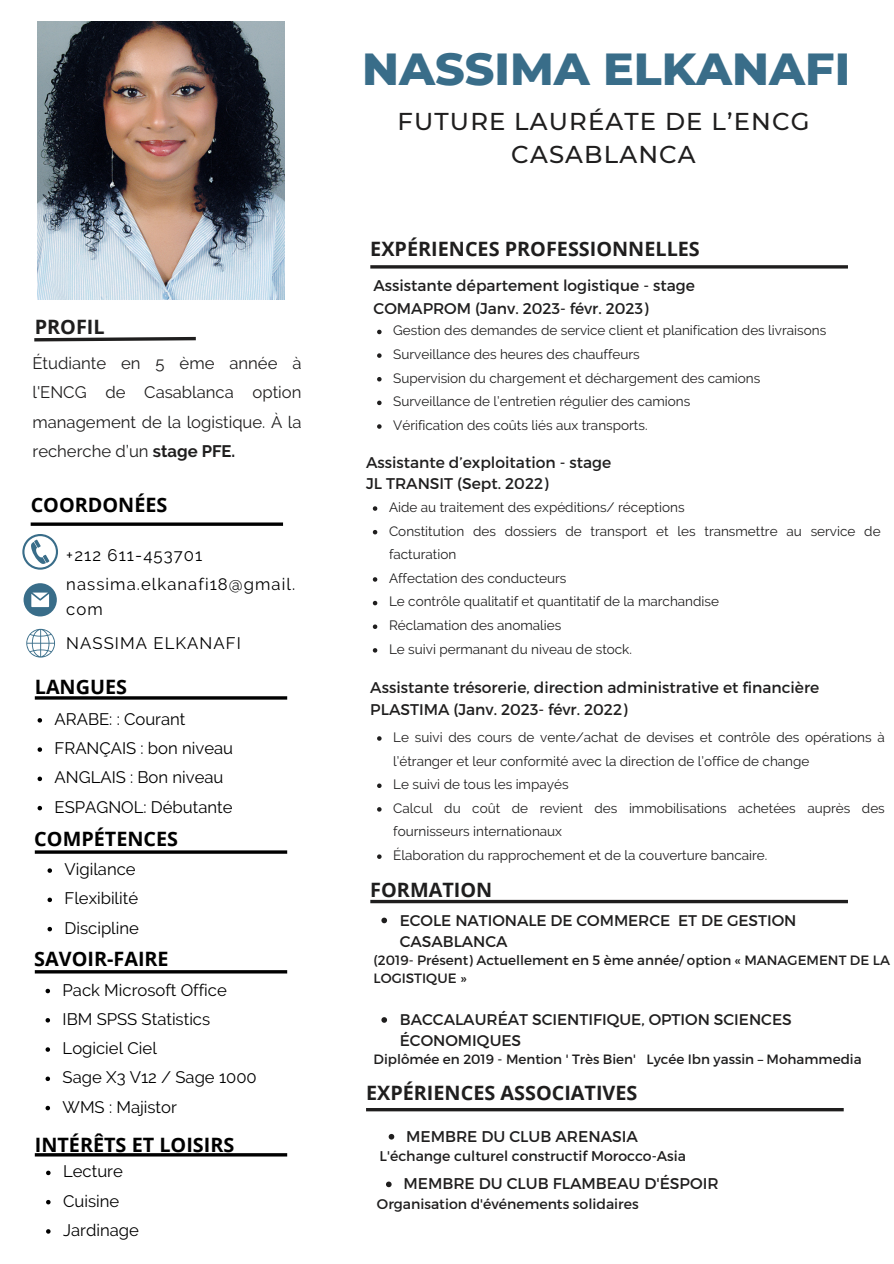
<style>
.page{position:relative;width:894px;height:1264px;background:#fff}
.page>*{position:absolute;margin:0;border:0;box-sizing:border-box;transform-origin:0 0}
.t1{font:800 45.75px "Montserrat";color:#396d89}
.t2{font:500 24.3px/33.8px "Montserrat";letter-spacing:.045em;color:#1f1e1e;text-align:center}
.t3{font:700 19.8px "Open Sans";color:#1f1e1e}
.t4{font:700 19.8px "Open Sans";color:#000}
.t5{font:16.8px "Raleway";letter-spacing:.065em;color:#000}
.t6{font:16.65px "Raleway";color:#000}
.t7{font:16.65px/29.2px "Raleway";color:#1f1e1e;text-align:justify}
.t8{font:16.65px/24.8px "Raleway";letter-spacing:.065em;color:#000}
.t9{font:15.6px "Montserrat";color:#1f1e1e}
.t10{font:15.45px/21.3px "Montserrat";color:#1f1e1e}
.t11{font:14.1px "Montserrat";color:#1f1e1e}
.t12{font:13.5px/23.7px "Raleway";color:#1f1e1e}
.t13{font:13.5px/18px "Montserrat";color:#1f1e1e}
.s1{font-weight:700}
</style>
<div class="page">
<svg style="left:34px;top:336px;width:162px;height:6px"></svg>
<hr style="left:370px;top:265px;width:477px;height:3px;background:#1f1e1e">
<hr style="left:35px;top:696px;width:252px;height:3px;background:#000">
<svg style="left:31px;top:522px;width:252px;height:4px"></svg>
<hr style="left:35px;top:850px;width:252px;height:3px;background:#000">
<svg style="left:366px;top:1108px;width:477px;height:3px"></svg>
<svg style="left:22px;top:534px;width:36px;height:35px"></svg>
<svg style="left:24px;top:583px;width:33px;height:33px"></svg>
<svg style="left:26px;top:629px;width:29px;height:28px"></svg>
<hr style="left:35px;top:970px;width:252px;height:3px;background:#000">
<hr style="left:35px;top:1153px;width:252px;height:3px;background:#000">
<svg style="left:370px;top:899px;width:477px;height:4px;fill:#1f1e1e"></svg>
<svg style="left:377px;top:330px;width:4px;height:4px"></svg>
<svg style="left:377px;top:353px;width:4px;height:5px"></svg>
<svg style="left:377px;top:377px;width:4px;height:4px"></svg>
<svg style="left:377px;top:400px;width:4px;height:5px"></svg>
<svg style="left:377px;top:424px;width:4px;height:5px"></svg>
<svg style="left:388px;top:1133px;width:6px;height:6px"></svg>
<svg style="left:47px;top:868px;width:5px;height:4px"></svg>
<svg style="left:47px;top:897px;width:5px;height:5px"></svg>
<svg style="left:47px;top:926px;width:5px;height:5px"></svg>
<svg style="left:38px;top:718px;width:4px;height:4px"></svg>
<svg style="left:38px;top:747px;width:4px;height:4px"></svg>
<svg style="left:38px;top:776px;width:4px;height:5px"></svg>
<svg style="left:38px;top:805px;width:4px;height:5px"></svg>
<svg style="left:46px;top:988px;width:4px;height:5px"></svg>
<svg style="left:46px;top:1018px;width:4px;height:4px"></svg>
<svg style="left:46px;top:1047px;width:4px;height:4px"></svg>
<svg style="left:46px;top:1076px;width:4px;height:5px"></svg>
<svg style="left:46px;top:1105px;width:4px;height:5px"></svg>
<svg style="left:46px;top:1170px;width:5px;height:5px"></svg>
<svg style="left:46px;top:1199px;width:5px;height:5px"></svg>
<svg style="left:46px;top:1229px;width:5px;height:4px"></svg>
<svg style="left:386px;top:1181px;width:5px;height:6px"></svg>
<img style="left:37px;top:21px;width:247px;height:278px">
<svg style="left:381px;top:917px;width:6px;height:6px"></svg>
<svg style="left:381px;top:1017px;width:6px;height:5px"></svg>
<svg style="left:373px;top:506px;width:4px;height:5px"></svg>
<svg style="left:373px;top:530px;width:4px;height:4px"></svg>
<svg style="left:373px;top:577px;width:4px;height:4px"></svg>
<svg style="left:373px;top:601px;width:4px;height:4px"></svg>
<svg style="left:373px;top:624px;width:4px;height:5px"></svg>
<svg style="left:373px;top:648px;width:4px;height:4px"></svg>
<svg style="left:377px;top:736px;width:4px;height:4px"></svg>
<svg style="left:377px;top:783px;width:4px;height:5px"></svg>
<svg style="left:377px;top:807px;width:4px;height:4px"></svg>
<svg style="left:377px;top:854px;width:4px;height:5px"></svg>
<p class="t3" style="left:35px;top:313px;width:71px">PROFIL</p>
<p class="t7" style="left:32px;top:348px;width:270px">Étudiante en 5 ème année à l'ENCG de Casablanca option management de la logistique. À la recherche d’un <span class="s1">stage PFE.</span></p>
<p class="t4" style="left:31px;top:490px;width:138px">COORDONÉES</p>
<p class="t5" style="left:66px;top:545px;width:137px">+212 611-453701</p>
<p class="t8" style="left:66px;top:572px;width:230px">nassima.elkanafi18@gmail. com</p>
<p class="t8" style="left:66px;top:631px;width:176px">NASSIMA ELKANAFI</p>
<p class="t4" style="left:35px;top:672px;width:94px">LANGUES</p>
<p class="t6" style="left:55px;top:709px;width:132px">ARABE: : Courant</p>
<p class="t6" style="left:55px;top:738px;width:180px">FRANÇAIS : bon niveau</p>
<p class="t6" style="left:55px;top:767px;width:170px">ANGLAIS : Bon niveau</p>
<p class="t6" style="left:55px;top:797px;width:179px">ESPAGNOL: Débutante</p>
<p class="t4" style="left:34px;top:825px;width:145px">COMPÉTENCES</p>
<p class="t6" style="left:65px;top:859px;width:73px">Vigilance</p>
<p class="t6" style="left:65px;top:888px;width:75px">Flexibilité</p>
<p class="t6" style="left:65px;top:918px;width:76px">Discipline</p>
<p class="t4" style="left:34px;top:944px;width:136px">SAVOIR-FAIRE</p>
<p class="t6" style="left:63px;top:979px;width:166px">Pack Microsoft Office</p>
<p class="t6" style="left:63px;top:1009px;width:149px">IBM SPSS Statistics</p>
<p class="t6" style="left:63px;top:1038px;width:96px">Logiciel Ciel</p>
<p class="t6" style="left:63px;top:1067px;width:195px">Sage X3 V12 / Sage 1000</p>
<p class="t6" style="left:63px;top:1096px;width:116px">WMS : Majistor</p>
<p class="t4" style="left:35px;top:1130px;width:201px">INTÉRÊTS ET LOISIRS</p>
<p class="t6" style="left:63px;top:1161px;width:61px">Lecture</p>
<p class="t6" style="left:63px;top:1190px;width:58px">Cuisine</p>
<p class="t6" style="left:63px;top:1220px;width:77px">Jardinage</p>
<p class="t1" style="left:362px;top:41px;width:489px">NASSIMA ELKANAFI</p>
<p class="t2" style="left:397px;top:104px;width:413px">FUTURE LAURÉATE DE L’ENCG<br>CASABLANCA</p>
<p class="t3" style="left:370px;top:235px;width:331px">EXPÉRIENCES PROFESSIONNELLES</p>
<p class="t10" style="left:373px;top:274px;width:323px">Assistante département logistique - stage</p>
<p class="t12" style="left:393px;top:319px;width:434px">Gestion des demandes de service client et planification des livraisons</p>
<p class="t12" style="left:393px;top:342px;width:248px">Surveillance des heures des chauffeurs</p>
<p class="t12" style="left:393px;top:366px;width:368px">Supervision du chargement et déchargement des camions</p>
<p class="t12" style="left:393px;top:389px;width:298px">Surveillance de l’entretien régulier des camions</p>
<p class="t12" style="left:393px;top:413px;width:256px">Vérification des coûts liés aux transports.</p>
<p class="t10" style="left:373px;top:297px;width:276px">COMAPROM (Janv. 2023- févr. 2023)</p>
<p class="t10" style="left:366px;top:451px;width:246px">Assistante d’exploitation - stage</p>
<p class="t10" style="left:366px;top:472px;width:184px">JL TRANSIT (Sept. 2022)</p>
<p class="t12" style="left:389px;top:495px;width:297px">Aide au traitement des expéditions/ réceptions</p>
<p class="t12" style="left:389px;top:519px;width:493px">Constitution des dossiers de transport et les transmettre au service de facturation</p>
<p class="t12" style="left:389px;top:566px;width:179px">Affectation des conducteurs</p>
<p class="t12" style="left:389px;top:590px;width:331px">Le contrôle qualitatif et quantitatif de la marchandise</p>
<p class="t12" style="left:389px;top:613px;width:174px">Réclamation des anomalies</p>
<p class="t12" style="left:389px;top:637px;width:244px">Le suivi permanant du niveau de stock.</p>
<p class="t10" style="left:370px;top:676px;width:450px">Assistante trésorerie, direction administrative et financière</p>
<p class="t10" style="left:370px;top:698px;width:258px">PLASTIMA (Janv. 2023- févr. 2022)</p>
<p class="t12" style="left:393px;top:725px;width:493px">Le suivi des cours de vente/achat de devises et contrôle des opérations à l’étranger et leur conformité avec la direction de l’office de change</p>
<p class="t12" style="left:393px;top:772px;width:177px">Le suivi de tous les impayés</p>
<p class="t12" style="left:393px;top:796px;width:493px">Calcul du coût de revient des immobilisations achetées auprès des fournisseurs internationaux</p>
<p class="t12" style="left:393px;top:843px;width:375px">Élaboration du rapprochement et de la couverture bancaire.</p>
<p class="t3" style="left:370px;top:875px;width:123px">FORMATION</p>
<p class="t10" style="left:399px;top:908px;width:398px">ECOLE NATIONALE DE COMMERCE ET DE GESTION<br>CASABLANCA</p>
<p class="t13" style="left:373px;top:950px;width:518px">(2019- Présent) Actuellement en 5 ème année/ option « MANAGEMENT DE LA<br>LOGISTIQUE »</p>
<p class="t10" style="left:399px;top:1008px;width:393px">BACCALAURÉAT SCIENTIFIQUE, OPTION SCIENCES<br>ÉCONOMIQUES</p>
<p class="t13" style="left:373px;top:1049px;width:489px">Diplômée en 2019 - Mention ' Très Bien' Lycée Ibn yassin – Mohammedia</p>
<p class="t3" style="left:366px;top:1078px;width:273px">EXPÉRIENCES ASSOCIATIVES</p>
<p class="t9" style="left:406px;top:1126px;width:233px">MEMBRE DU CLUB ARENASIA</p>
<p class="t11" style="left:379px;top:1146px;width:308px">L'échange culturel constructif Morocco-Asia</p>
<p class="t9" style="left:403px;top:1173px;width:316px">MEMBRE DU CLUB FLAMBEAU D'ÉSPOIR</p>
<p class="t11" style="left:377px;top:1194px;width:263px">Organisation d'événements solidaires</p>
</div>
